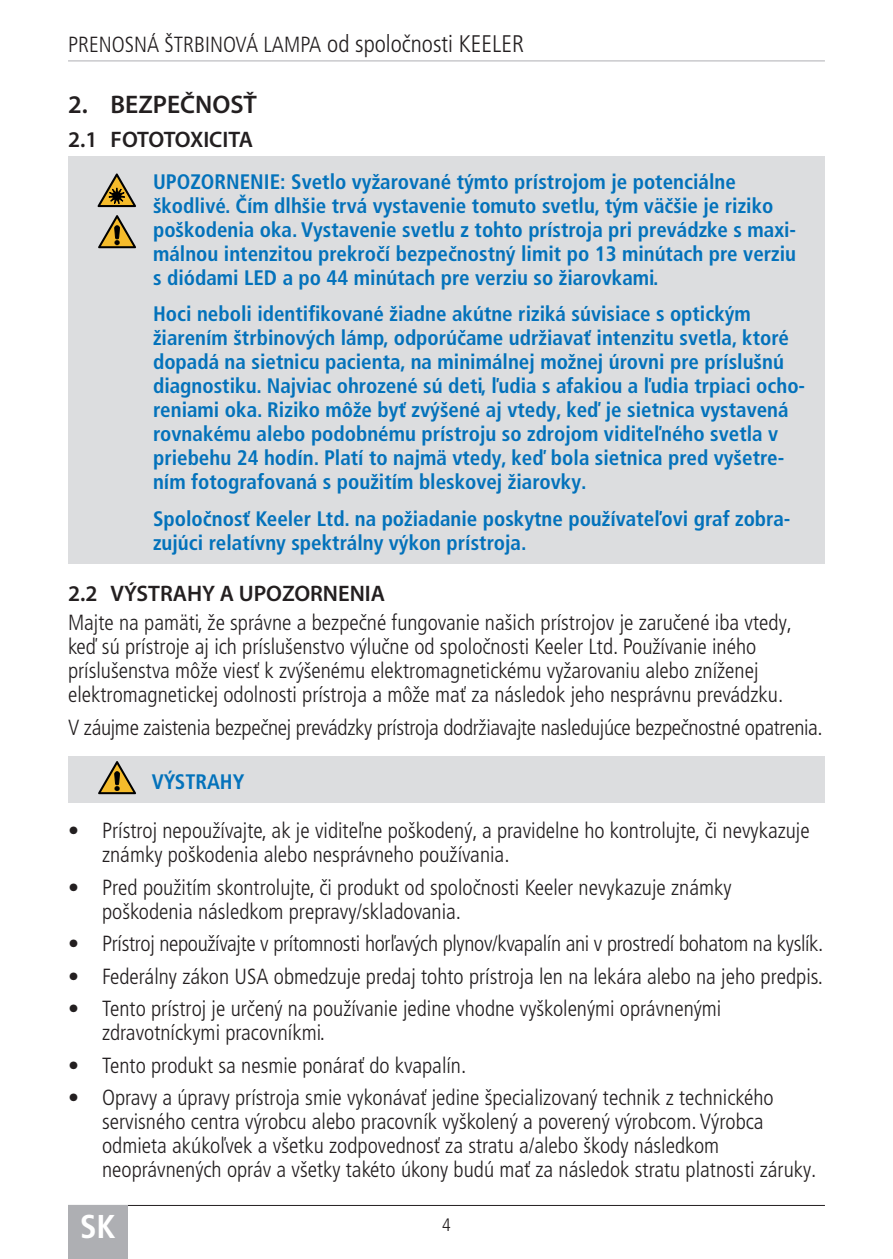
<style>
.page{position:relative;width:893px;height:1259px;background:#fff}
.page>*{position:absolute;margin:0;border:0;box-sizing:border-box;transform-origin:0 0}
.t1{font:700 condensed 33px "Frutiger LT Pro";color:#fff}
.t2{font:600 25.5px "Myriad Pro";color:#231f20}
.t3{font:600 22.5px "Myriad Pro";color:#231f20}
.t4{font:600 22.5px "Myriad Pro";letter-spacing:-.025em;color:#231f20}
.t5{font:300 condensed 21.9px/24px "Frutiger LT Pro";color:#231f20}
.t6{font:700 condensed 21px/24px "Frutiger LT Pro";color:#0372bb}
.t7{font:300 condensed 18px "Frutiger LT Pro";color:#231f20}
.s1{font-size:24px}
</style>
<div class="page">
<hr style="left:68px;top:1205px;width:757px;height:1px;background:#231f20">
<div style="left:68px;top:1205px;width:60px;height:54px;background:#aeafb3"></div>
<hr style="left:68px;top:60px;width:757px;height:1px;background:#aeafb3">
<div style="left:68px;top:156px;width:757px;height:142px;background:#dcdddf"></div>
<div style="left:68px;top:280px;width:757px;height:223px;background:#dcdddf"></div>
<div style="left:68px;top:485px;width:757px;height:79px;background:#dcdddf"></div>
<div style="left:68px;top:756px;width:757px;height:46px;background:#dcdddf"></div>
<svg style="left:98px;top:173px;width:38px;height:34px"></svg>
<svg style="left:98px;top:215px;width:38px;height:33px"></svg>
<svg style="left:98px;top:761px;width:38px;height:33px"></svg>
<p class="t5" style="left:68px;top:33px;width:458px">PRENOSNÁ ŠTRBINOVÁ LAMPA <span class="s1">od spoločnosti KEELER</span></p>
<p class="t2" style="left:68px;top:88px;width:190px">2. BEZPEČNOSŤ</p>
<p class="t4" style="left:68px;top:125px;width:186px">2.1 FOTOTOXICITA</p>
<p class="t6" style="left:153px;top:169px;width:645px">UPOZORNENIE: Svetlo vyžarované týmto prístrojom je potenciálne škodlivé. Čím dlhšie trvá vystavenie tomuto svetlu, tým väčšie je riziko poškodenia oka. Vystavenie svetlu z tohto prístroja pri prevádzke s maxi&shy;málnou intenzitou prekročí bezpečnostný limit po 13 minútach pre verziu s diódami LED a po 44 minútach pre verziu so žiarovkami.</p>
<p class="t6" style="left:153px;top:302px;width:654px">Hoci neboli identifikované žiadne akútne riziká súvisiace s optickým žiarením štrbinových lámp, odporúčame udržiavať intenzitu svetla, ktoré dopadá na sietnicu pacienta, na minimálnej možnej úrovni pre príslušnú diagnostiku. Najviac ohrozené sú deti, ľudia s afakiou a ľudia trpiaci ocho&shy;reniami oka. Riziko môže byť zvýšené aj vtedy, keď je sietnica vystavená rovnakému alebo podobnému prístroju so zdrojom viditeľného svetla v priebehu 24 hodín. Platí to najmä vtedy, keď bola sietnica pred vyšetre&shy;ním fotografovaná s použitím bleskovej žiarovky.</p>
<p class="t6" style="left:153px;top:507px;width:639px">Spoločnosť Keeler Ltd. na požiadanie poskytne používateľovi graf zobra&shy;zujúci relatívny spektrálny výkon prístroja.</p>
<p class="t3" style="left:68px;top:579px;width:319px">2.2 VÝSTRAHY A UPOZORNENIA</p>
<p class="t5" style="left:68px;top:611px;width:725px">Majte na pamäti, že správne a bezpečné fungovanie našich prístrojov je zaručené iba vtedy, keď sú prístroje aj ich príslušenstvo výlučne od spoločnosti Keeler Ltd. Používanie iného príslušenstva môže viesť k zvýšenému elektromagnetickému vyžarovaniu alebo zníženej elektromagnetickej odolnosti prístroja a môže mať za následok jeho nesprávnu prevádzku.</p>
<p class="t5" style="left:68px;top:715px;width:756px">V záujme zaistenia bezpečnej prevádzky prístroja dodržiavajte nasledujúce bezpečnostné opatrenia.</p>
<p class="t6" style="left:152px;top:769px;width:94px">VÝSTRAHY</p>
<p class="t5" style="left:102px;top:819px;width:709px;text-indent:-34px">• Prístroj nepoužívajte, ak je viditeľne poškodený, a pravidelne ho kontrolujte, či nevykazuje známky poškodenia alebo nesprávneho používania.</p>
<p class="t5" style="left:102px;top:875px;width:631px;text-indent:-34px">• Pred použitím skontrolujte, či produkt od spoločnosti Keeler nevykazuje známky poškodenia následkom prepravy/skladovania.</p>
<p class="t5" style="left:68px;top:932px;width:757px">• Prístroj nepoužívajte v prítomnosti horľavých plynov/kvapalín ani v prostredí bohatom na kyslík.</p>
<p class="t5" style="left:68px;top:964px;width:756px">• Federálny zákon USA obmedzuje predaj tohto prístroja len na lekára alebo na jeho predpis.</p>
<p class="t5" style="left:102px;top:997px;width:621px;text-indent:-34px">• Tento prístroj je určený na používanie jedine vhodne vyškolenými oprávnenými zdravotníckymi pracovníkmi.</p>
<p class="t5" style="left:68px;top:1053px;width:400px">• Tento produkt sa nesmie ponárať do kvapalín.</p>
<p class="t5" style="left:102px;top:1086px;width:716px;text-indent:-34px">• Opravy a úpravy prístroja smie vykonávať jedine špecializovaný technik z technického servisného centra výrobcu alebo pracovník vyškolený a poverený výrobcom. Výrobca odmieta akúkoľvek a všetku zodpovednosť za stratu a/alebo škody následkom neoprávnených opráv a všetky takéto úkony budú mať za následok stratu platnosti záruky.</p>
<h1 class="t1" style="left:80px;top:1207px;width:37px">SK</h1>
<p class="t7" style="left:442px;top:1214px;width:10px">4</p>
</div>
